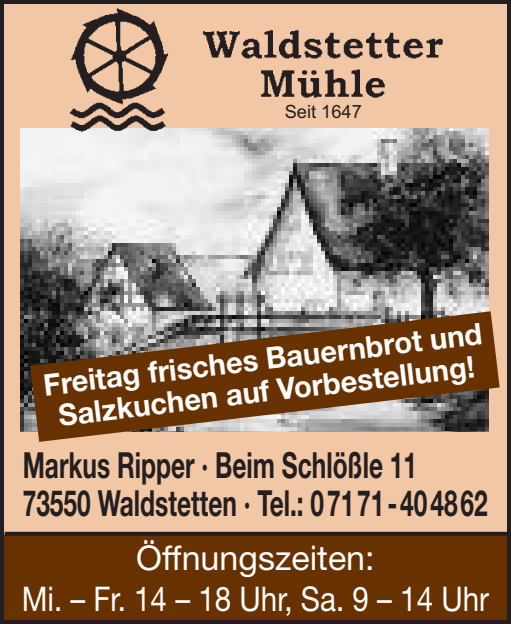
<style>
.page{position:relative;width:511px;height:624px;background:#fff}
.page>*{position:absolute;margin:0;border:0;box-sizing:border-box;transform-origin:0 0}
.t1{font:700 36px/38px "Helvetica Neue";color:#231f20;scale:.68 1}
.t2{font:34px/40.8px "Helvetica Neue";color:#fff;text-align:center}
.t3{font:700 30px/32px "Helvetica Neue";color:#fff;text-align:center}
.t4{font:18.4px "Arial";color:#231f20}
</style>
<div class="page">
<div style="left:0;top:0;width:510px;height:619px;background:#f2c7a5"></div>
<div style="left:0;top:535px;width:510px;height:86px;background:#683100"></div>
<div style="left:0;top:0;width:510px;height:624px;border:4px solid #231f20"></div>
<svg style="left:5px;top:531px;width:505px;height:4px;background:#4c403a"></svg>
<img style="left:21px;top:128px;width:466px;height:304px">
<svg style="left:30px;top:311px;width:469px;height:131px;background:#7c593a"></svg>
<img style="left:58px;top:3px;width:394px;height:133px">
<p class="t4" style="left:284px;top:102px;width:79px">Seit 1647</p>
<p class="t3" style="left:42px;top:369px;width:442px;rotate:-7deg">Freitag frisches Bauernbrot und<br>Salzkuchen auf Vorbestellung!</p>
<p class="t1" style="left:23px;top:445px;width:685px">Markus Ripper · Beim Schlößle 11<br>73550 Waldstetten · Tel.: 0 71 71 - 40 48 62</p>
<p class="t2" style="left:22px;top:536px;width:468px">Öffnungszeiten:<br>Mi. – Fr. 14 – 18 Uhr, Sa. 9 – 14 Uhr</p>
</div>
